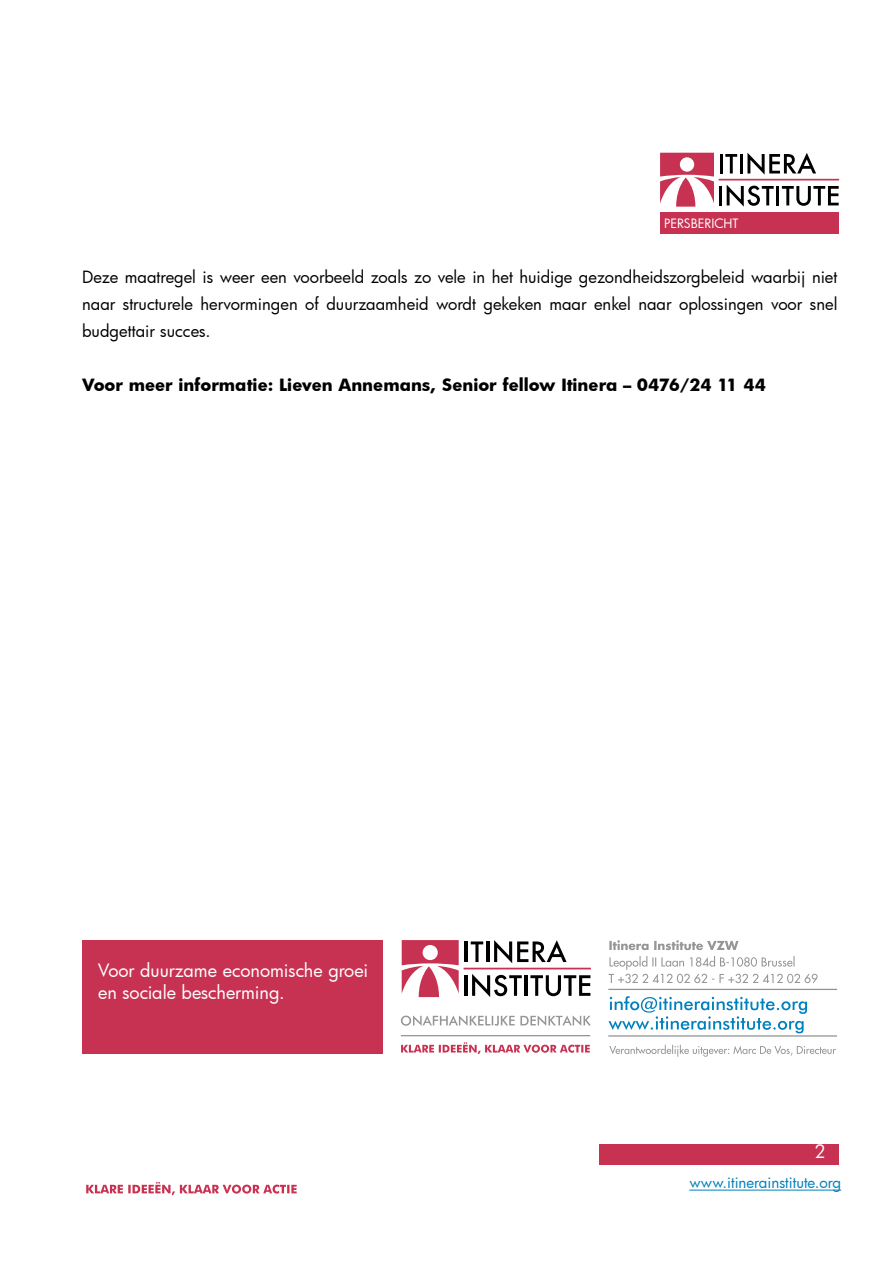
<style>
.page{position:relative;width:893px;height:1263px;background:#fff}
.page>*{position:absolute;margin:0;border:0;box-sizing:border-box;transform-origin:0 0}
.t1{font:18px/21.6px "Futura";color:#fff}
.t2{font:16.5px/27px "Futura";color:#000;text-align:justify}
.t3{font:700 16.5px "Futura";color:#000}
.t4{font:15px "Futura";color:#0081be}
.t5{font:12.6px "Futura";color:#fff}
</style>
<div class="page">
<svg style="left:660px;top:153px;width:54px;height:54px"></svg>
<hr style="left:720px;top:154px;width:3px;height:19px;background:#000">
<svg style="left:725px;top:154px;width:12px;height:19px"></svg>
<hr style="left:740px;top:154px;width:3px;height:19px;background:#000">
<svg style="left:747px;top:153px;width:69px;height:22px"></svg>
<hr style="left:719px;top:186px;width:3px;height:19px;background:#000">
<svg style="left:727px;top:185px;width:47px;height:22px"></svg>
<hr style="left:776px;top:186px;width:3px;height:19px;background:#000">
<svg style="left:782px;top:186px;width:57px;height:20px"></svg>
<div style="left:719px;top:179px;width:120px;height:1px;border:1px solid #c83252"></div>
<div style="left:660px;top:212px;width:179px;height:22px;background:#c83252"></div>
<div style="left:599px;top:1144px;width:240px;height:21px;background:#c83252"></div>
<div style="left:82px;top:940px;width:300px;height:114px;background:#c83252"></div>
<hr style="left:608px;top:1035px;width:229px;height:1px;background:#939597">
<hr style="left:608px;top:989px;width:229px;height:1px;background:#939597">
<svg style="left:609px;top:1045px;width:227px;height:12px"></svg>
<svg style="left:608px;top:996px;width:199px;height:37px"></svg>
<svg style="left:609px;top:956px;width:209px;height:27px"></svg>
<svg style="left:609px;top:940px;width:129px;height:10px"></svg>
<svg style="left:402px;top:940px;width:57px;height:57px"></svg>
<hr style="left:465px;top:941px;width:3px;height:21px;background:#000">
<svg style="left:471px;top:941px;width:12px;height:21px"></svg>
<hr style="left:486px;top:941px;width:3px;height:21px;background:#000">
<svg style="left:494px;top:940px;width:73px;height:23px"></svg>
<hr style="left:464px;top:975px;width:3px;height:21px;background:#000">
<svg style="left:472px;top:974px;width:50px;height:23px"></svg>
<hr style="left:525px;top:975px;width:3px;height:21px;background:#000">
<svg style="left:530px;top:975px;width:60px;height:21px"></svg>
<div style="left:464px;top:968px;width:127px;height:1px;border:1px solid #c83252"></div>
<hr style="left:401px;top:1035px;width:189px;height:1px;background:#939597">
<svg style="left:401px;top:1015px;width:190px;height:11px"></svg>
<svg style="left:401px;top:1042px;width:189px;height:12px"></svg>
<hr style="left:689px;top:1189px;width:152px;height:1px;background:#0081be">
<svg style="left:86px;top:1182px;width:211px;height:13px"></svg>
<p class="t5" style="left:664px;top:217px;width:75px">PERSBERICHT</p>
<p class="t2" style="left:82px;top:265px;width:757px">Deze maatregel is weer een voorbeeld zoals zo vele in het huidige gezondheidszorgbeleid waarbij niet naar structurele hervormingen of duurzaamheid wordt gekeken maar enkel naar oplossingen voor snel budgettair succes.</p>
<p class="t3" style="left:82px;top:377px;width:685px">Voor meer informatie: Lieven Annemans, Senior fellow Itinera – 0476/24 11 44</p>
<p class="t1" style="left:98px;top:961px;width:271px">Voor duurzame economische groei en sociale bescherming.</p>
<p class="t1" style="left:814px;top:1141px;width:13px">2</p>
<p class="t4" style="left:689px;top:1175px;width:153px">www.itinerainstitute.org</p>
</div>
